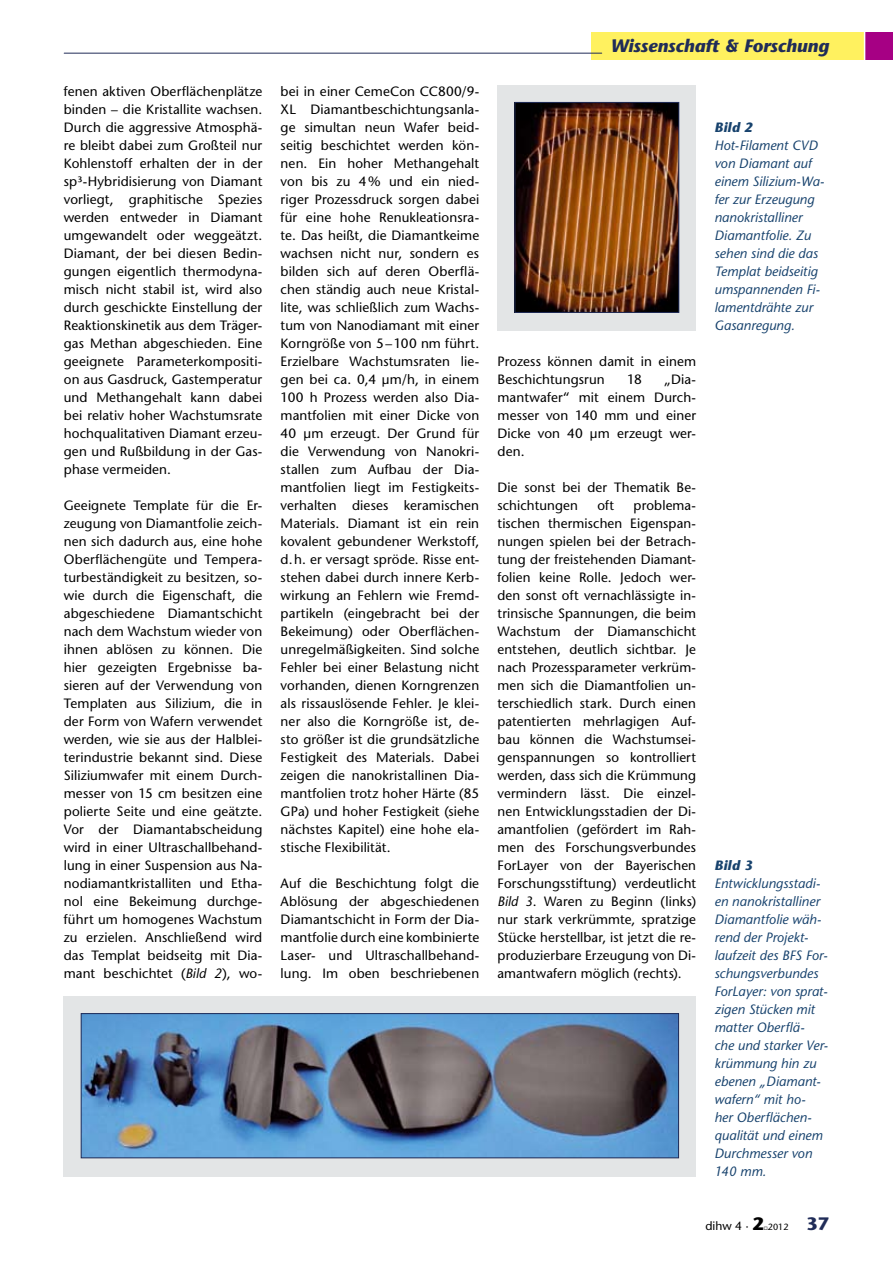
<style>
.page{position:relative;width:893px;height:1263px;background:#fff}
.page>*{position:absolute;margin:0;border:0;box-sizing:border-box;transform-origin:0 0}
.t1{font:italic 700 18px "Stone Sans";color:#202c58}
.t2{font:13.5px/18px "Stone Sans";letter-spacing:.01em;color:#000;text-align:justify}
.t3{font:italic 13.5px/18px "Stone Sans";letter-spacing:.005em;color:#17426d}
.t4{font:italic 700 13.5px "Stone Sans";letter-spacing:.015em;color:#17426d}
.t5{font:12px "Stone Sans";color:#000}
.s1{font-style:italic}
.s2{font-weight:700;font-size:18px}
.s3{font-size:9px}
.s4{font-weight:700;font-size:18px;color:#202c58}
</style>
<div class="page">
<div style="left:591px;top:32px;width:302px;height:28px;background:#fff15f"></div>
<hr style="left:64px;top:53px;width:538px;height:1px;background:#202c58">
<div style="left:865px;top:32px;width:28px;height:28px;background:#a60084"></div>
<hr style="left:864px;top:12px;width:1px;height:56px;background:#fff">
<div style="left:64px;top:996px;width:632px;height:180px;background:#e3e5e6"></div>
<div style="left:497px;top:85px;width:199px;height:245px;background:#e3e5e6"></div>
<img style="left:516px;top:104px;width:161px;height:207px">
<div style="left:514px;top:102px;width:165px;height:211px;border:1px solid #202c58"></div>
<img style="left:83px;top:1015px;width:594px;height:141px">
<div style="left:81px;top:1013px;width:598px;height:145px;border:1px solid #202c58"></div>
<p class="t2" style="left:64px;top:82px;width:200px">fenen aktiven Oberflächenplätze binden – die Kristallite wachsen.<br>Durch die aggressive Atmosphä&shy;re bleibt dabei zum Großteil nur Kohlenstoff erhalten der in der sp³-Hybridisierung von Diamant vorliegt, graphitische Spezies werden entweder in Diamant umgewandelt oder weggeätzt.<br>Diamant, der bei diesen Bedin&shy;gungen eigentlich thermodyna&shy;misch nicht stabil ist, wird also durch geschickte Einstellung der Reaktionskinetik aus dem Träger&shy;gas Methan abgeschieden. Eine geeignete Parameterkompositi&shy;on aus Gasdruck, Gastemperatur und Methangehalt kann dabei bei relativ hoher Wachstumsrate hochqualitativen Diamant erzeu&shy;gen und Rußbildung in der Gas&shy;phase vermeiden.</p>
<p class="t2" style="left:64px;top:496px;width:200px">Geeignete Template für die Er&shy;zeugung von Diamantfolie zeich&shy;nen sich dadurch aus, eine hohe Oberflächengüte und Tempera&shy;turbeständigkeit zu besitzen, so&shy;wie durch die Eigenschaft, die abgeschiedene Diamantschicht nach dem Wachstum wieder von ihnen ablösen zu können. Die hier gezeigten Ergebnisse ba&shy;sieren auf der Verwendung von Templaten aus Silizium, die in der Form von Wafern verwendet werden, wie sie aus der Halblei&shy;terindustrie bekannt sind. Diese Siliziumwafer mit einem Durch&shy;messer von 15 cm besitzen eine polierte Seite und eine geätzte.<br>Vor der Diamantabscheidung wird in einer Ultraschallbehand&shy;lung in einer Suspension aus Na&shy;nodiamantkristalliten und Etha&shy;nol eine Bekeimung durchge&shy;führt um homogenes Wachstum zu erzielen. Anschließend wird das Templat beidseitg mit Dia&shy;mant beschichtet (<span class="s1">Bild 2</span>), wo-</p>
<p class="t2" style="left:281px;top:82px;width:200px">bei in einer CemeCon CC800/9- XL Diamantbeschichtungsanla&shy;ge simultan neun Wafer beid&shy;seitig beschichtet werden kön&shy;nen. Ein hoher Methangehalt von bis zu 4% und ein nied&shy;riger Prozessdruck sorgen dabei für eine hohe Renukleationsra&shy;te. Das heißt, die Diamantkeime wachsen nicht nur, sondern es bilden sich auf deren Oberflä&shy;chen ständig auch neue Kristal&shy;lite, was schließlich zum Wachs&shy;tum von Nanodiamant mit einer Korngröße von 5–100 nm führt.<br>Erzielbare Wachstumsraten lie&shy;gen bei ca. 0,4 µm/h, in einem 100 h Prozess werden also Dia&shy;mantfolien mit einer Dicke von 40 µm erzeugt. Der Grund für die Verwendung von Nanokri&shy;stallen zum Aufbau der Dia&shy;mantfolien liegt im Festigkeits&shy;verhalten dieses keramischen Materials. Diamant ist ein rein kovalent gebundener Werkstoff, d.h. er versagt spröde. Risse ent&shy;stehen dabei durch innere Kerb&shy;wirkung an Fehlern wie Fremd&shy;partikeln (eingebracht bei der Bekeimung) oder Oberflächen&shy;unregelmäßigkeiten. Sind solche Fehler bei einer Belastung nicht vorhanden, dienen Korngrenzen als rissauslösende Fehler. Je klei&shy;ner also die Korngröße ist, de&shy;sto größer ist die grundsätzliche Festigkeit des Materials. Dabei zeigen die nanokristallinen Dia&shy;mantfolien trotz hoher Härte (85<br>GPa) und hoher Festigkeit (siehe nächstes Kapitel) eine hohe ela&shy;stische Flexibilität.</p>
<p class="t2" style="left:281px;top:874px;width:200px">Auf die Beschichtung folgt die Ablösung der abgeschiedenen Diamantschicht in Form der Dia&shy;mantfolie durch eine kombinierte Laser- und Ultraschallbehand&shy;lung. Im oben beschriebenen</p>
<h1 class="t1" style="left:610px;top:34px;width:220px">Wissenschaft &amp; Forschung</h1>
<p class="t2" style="left:497px;top:352px;width:200px">Prozess können damit in einem<br>Beschichtungsrun</p>
<p class="t2" style="left:497px;top:370px;width:200px;text-indent:167px">„Dia&shy;mantwafer“ mit einem Durch&shy;messer von 140 mm und einer Dicke von 40 µm erzeugt wer&shy;den.</p>
<p class="t2" style="left:497px;top:478px;width:200px">Die sonst bei der Thematik Be&shy;schichtungen</p>
<p class="t2" style="left:627px;top:370px;width:16px">18</p>
<p class="t2" style="left:497px;top:496px;width:200px;text-indent:136px">problema&shy;tischen thermischen Eigenspan&shy;nungen spielen bei der Betrach&shy;tung der freistehenden Diamant&shy;folien keine Rolle. Jedoch wer&shy;den sonst oft vernachlässigte in&shy;trinsische Spannungen, die beim Wachstum der Diamanschicht entstehen, deutlich sichtbar. Je nach Prozessparameter verkrüm&shy;men sich die Diamantfolien un&shy;terschiedlich stark. Durch einen patentierten mehrlagigen Auf&shy;bau können die Wachstumsei&shy;genspannungen so kontrolliert werden, dass sich die Krümmung vermindern lässt. Die einzel&shy;nen Entwicklungsstadien der Di&shy;amantfolien (gefördert im Rah&shy;men des Forschungsverbundes ForLayer von der Bayerischen Forschungsstiftung) verdeutlicht <span class="s1">Bild 3</span>. Waren zu Beginn (links) nur stark verkrümmte, spratzige Stücke herstellbar, ist jetzt die re&shy;produzierbare Erzeugung von Di&shy;amantwafern möglich (rechts).</p>
<p class="t2" style="left:597px;top:496px;width:18px">oft</p>
<p class="t4" style="left:714px;top:119px;width:40px">Bild 2</p>
<p class="t3" style="left:714px;top:136px;width:112px">Hot-Filament CVD von Diamant auf einem Silizium-Wa&shy;fer zur Erzeugung nanokristalliner<br>Diamantfolie. Zu sehen sind die das<br>Templat beidseitig umspannenden Fi&shy;lamentdrähte zur<br>Gasanregung.</p>
<p class="t4" style="left:714px;top:857px;width:40px">Bild 3</p>
<p class="t3" style="left:714px;top:874px;width:115px">Entwicklungsstadi&shy;en nanokristalliner<br>Diamantfolie wäh&shy;rend der Projekt&shy;laufzeit des BFS For&shy;schungsverbundes<br>ForLayer: von sprat&shy;zigen Stücken mit matter Oberflä-<br>che und starker Ver&shy;krümmung hin zu ebenen „Diamant&shy;wafern“ mit ho-<br>her Oberflächen&shy;qualität und einem<br>Durchmesser von<br>140 mm.</p>
<p class="t5" style="left:705px;top:1219px;width:125px">dihw 4 · <span class="s2">2</span> <span class="s3">2012</span> <span class="s4">37</span></p>
</div>
